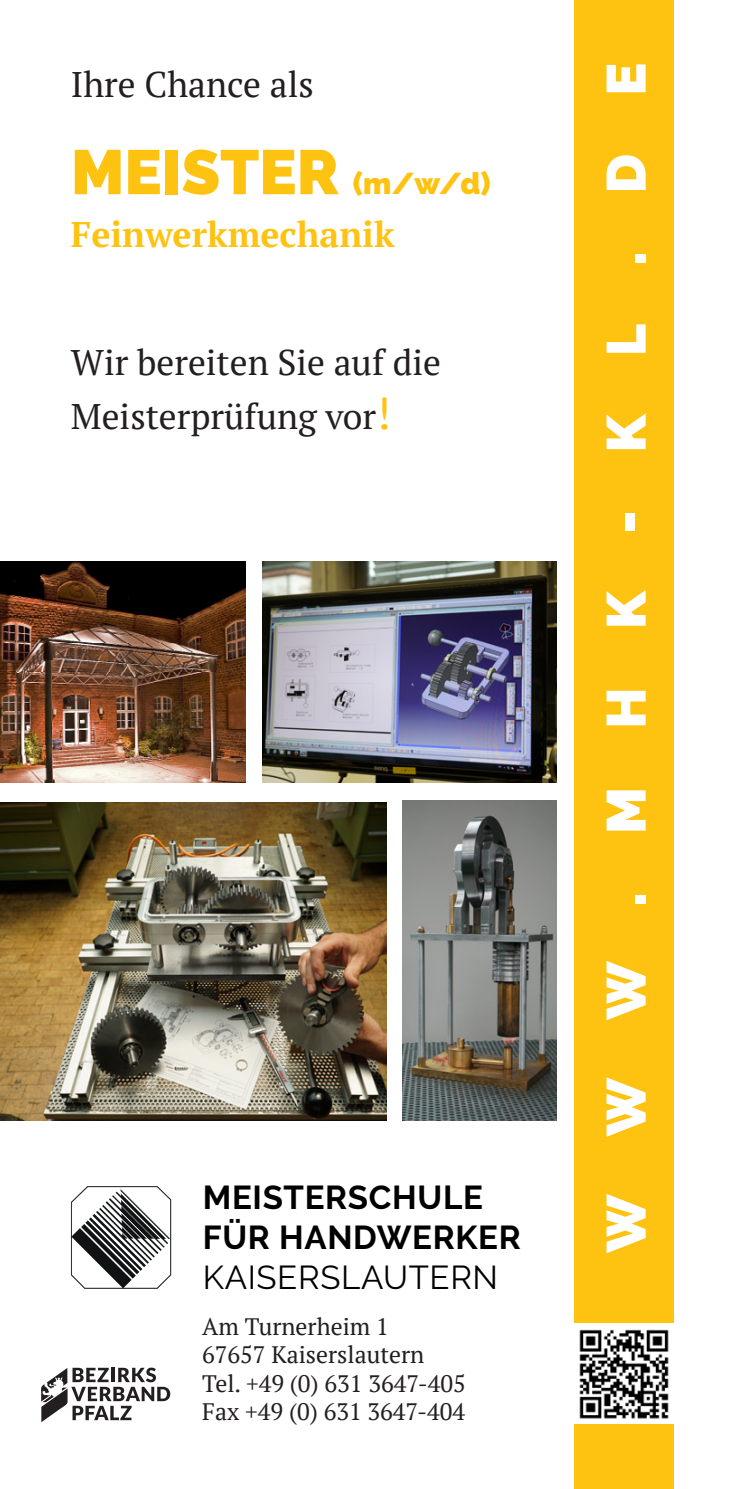
<style>
.page{position:relative;width:745px;height:1489px;background:#fff}
.page>*{position:absolute;margin:0;border:0;box-sizing:border-box;transform-origin:0 0}
.t1{font:900 62.5px "Raleway";color:#fec210}
.t2{font:900 55px "Raleway";color:#fff}
.t3{font:35.5px/54px "PT Serif";color:#231f20}
.t4{font:700 35.5px "PT Serif";color:#fec210}
.t5{font:700 33px/39.8px "Raleway";letter-spacing:.02em;color:#000001}
.t6{font:23.75px "PT Serif";color:#231f20}
.s1{font-size:30px}
.s2{font-size:45px;color:#fec210}
.s3{font-weight:400}
</style>
<div class="page">
<div style="left:574px;top:0;width:99px;height:1488px;background:#fec210"></div>
<svg style="left:71px;top:1186px;width:100px;height:102px"></svg>
<svg style="left:41px;top:1367px;width:129px;height:54px"></svg>
<img style="left:574px;top:1323px;width:99px;height:100px">
<img style="left:0;top:802px;width:386px;height:318px">
<img style="left:262px;top:561px;width:294px;height:222px">
<img style="left:402px;top:800px;width:154px;height:320px">
<img style="left:0;top:561px;width:245px;height:222px">
<p class="t3" style="left:71px;top:57px;width:244px">Ihre Chance als</p>
<p class="t1" style="left:71px;top:136px;width:421px">MEISTER <span class="s1">(m/w/d)</span></p>
<p class="t4" style="left:71px;top:210px;width:325px">Feinwerkmechanik</p>
<p class="t3" style="left:71px;top:335px;width:371px">Wir bereiten Sie auf die<br>Meisterprüfung vor<span class="s2">!</span></p>
<p class="t5" style="left:202px;top:1177px;width:319px">MEISTERSCHULE<br>FÜR HANDWERKER<br><span class="s3">KAISERSLAUTERN</span></p>
<p class="t6" style="left:202px;top:1310px;width:188px">Am Turnerheim 1</p>
<p class="t6" style="left:202px;top:1339px;width:223px">67657 Kaiserslautern</p>
<p class="t6" style="left:202px;top:1367px;width:265px">Tel. +49 (0) 631 3647-405</p>
<p class="t6" style="left:202px;top:1396px;width:264px">Fax +49 (0) 631 3647-404</p>
<p class="t2" style="left:594px;top:1252px;width:1191px;rotate:-90deg">WWW.MHK-KL.DE</p>
</div>
